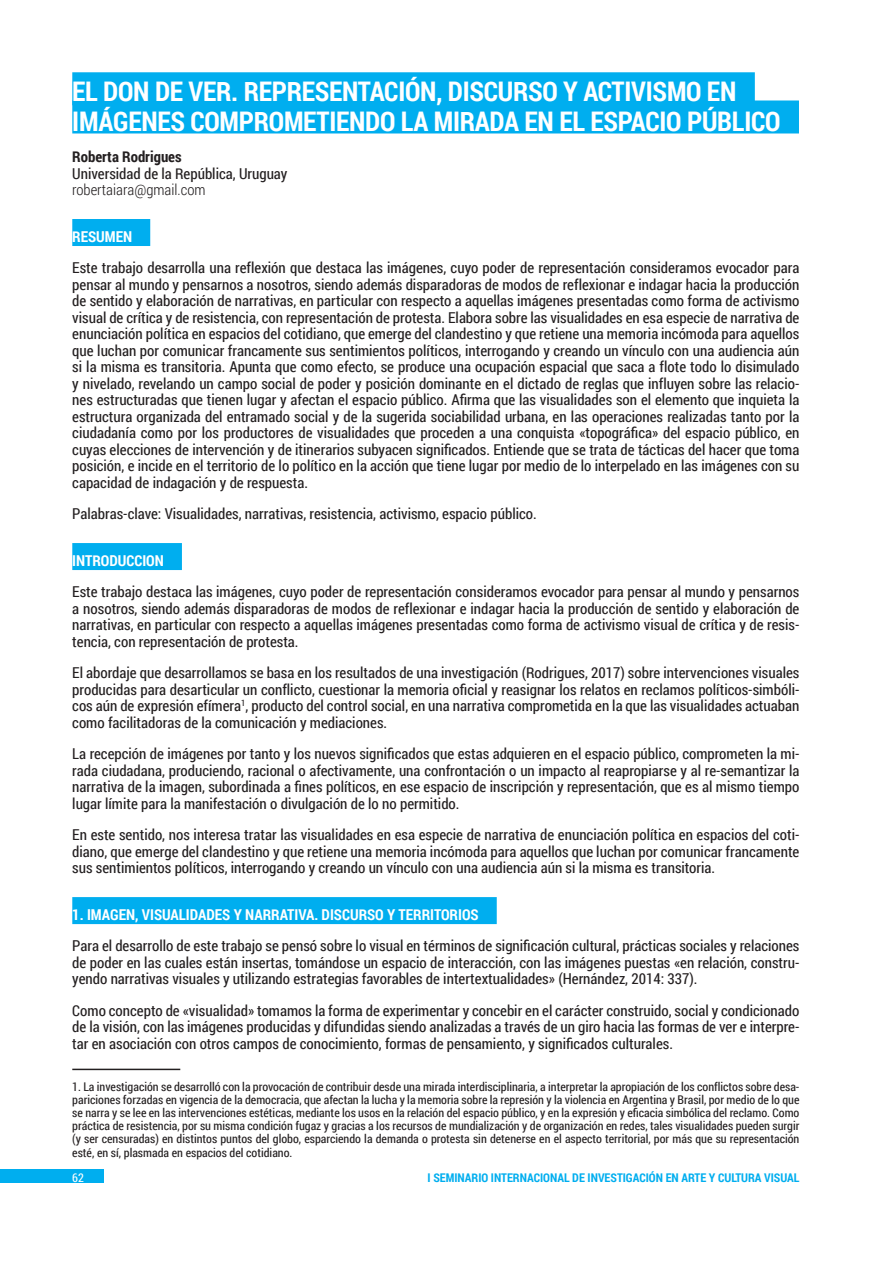
<style>
.page{position:relative;width:893px;height:1263px;background:#fff}
.page>*{position:absolute;margin:0;border:0;box-sizing:border-box;transform-origin:0 0}
.Título_CV{font:700 27px/29.7px "Roboto Condensed";letter-spacing:-.01em;color:#fff}
.Normal_CV{font:15px/16.5px "Roboto Condensed";color:#231f20;text-align:justify}
.Keywords_Normal_CV{font:15px "Roboto Condensed";color:#231f20}
.Sección_CV{font:700 15px "Roboto Condensed";color:#fff}
.Universidad_Autor_a{font:15px "Roboto Condensed";color:#231f20}
.Mail_pos_Univ_Autor{font:300 15px "Roboto Condensed";color:#231f20}
.Nombre_Autor_a_Norma{font:700 15px "Roboto Condensed";color:#231f20}
.Nota_pie_CV{font:12px/13.2px "Roboto Condensed";color:#231f20;text-align:justify}
.t1{font:700 12px "Roboto Condensed";color:#00aeef}
.t2{font:12px "Roboto Condensed";color:#fff}
</style>
<div class="page">
<div style="left:0;top:1169px;width:104px;height:14px;background:#00aeef"></div>
<div style="left:72px;top:72px;width:683px;height:33px;background:#00aeef"></div>
<div style="left:72px;top:100px;width:727px;height:33px;background:#00aeef"></div>
<div style="left:72px;top:219px;width:78px;height:27px;background:#00aeef"></div>
<div style="left:72px;top:543px;width:110px;height:27px;background:#00aeef"></div>
<div style="left:72px;top:897px;width:425px;height:27px;background:#00aeef"></div>
<hr style="left:72px;top:1069px;width:108px;height:1px;background:#231f20">
<p class="Título_CV" style="left:72px;top:75px;width:710px">EL DON DE VER. REPRESENTACIÓN, DISCURSO Y ACTIVISMO EN<br>IMÁGENES COMPROMETIENDO LA MIRADA EN EL ESPACIO PÚBLICO</p>
<p class="Nombre_Autor_a_Norma" style="left:72px;top:146px;width:111px">Roberta Rodrigues</p>
<p class="Universidad_Autor_a" style="left:72px;top:163px;width:217px">Universidad de la República, Uruguay</p>
<p class="Mail_pos_Univ_Autor" style="left:72px;top:179px;width:135px">robertaiara@gmail.com</p>
<p class="Sección_CV" style="left:72px;top:226px;width:61px">RESUMEN</p>
<p class="Normal_CV" style="left:72px;top:259px;width:729px">Este trabajo desarrolla una reflexión que destaca las imágenes, cuyo poder de representación consideramos evocador para pensar al mundo y pensarnos a nosotros, siendo además disparadoras de modos de reflexionar e indagar hacia la producción de sentido y elaboración de narrativas, en particular con respecto a aquellas imágenes presentadas como forma de activismo visual de crítica y de resistencia, con representación de protesta. Elabora sobre las visualidades en esa especie de narrativa de enunciación política en espacios del cotidiano, que emerge del clandestino y que retiene una memoria incómoda para aquellos que luchan por comunicar francamente sus sentimientos políticos, interrogando y creando un vínculo con una audiencia aún si la misma es transitoria. Apunta que como efecto, se produce una ocupación espacial que saca a flote todo lo disimulado y nivelado, revelando un campo social de poder y posición dominante en el dictado de reglas que influyen sobre las relacio&shy;nes estructuradas que tienen lugar y afectan el espacio público. Afirma que las visualidades son el elemento que inquieta la estructura organizada del entramado social y de la sugerida sociabilidad urbana, en las operaciones realizadas tanto por la ciudadanía como por los productores de visualidades que proceden a una conquista «topográfica» del espacio público, en cuyas elecciones de intervención y de itinerarios subyacen significados. Entiende que se trata de tácticas del hacer que toma posición, e incide en el territorio de lo político en la acción que tiene lugar por medio de lo interpelado en las imágenes con su capacidad de indagación y de respuesta.</p>
<p class="Keywords_Normal_CV" style="left:72px;top:503px;width:466px">Palabras-clave: Visualidades, narrativas, resistencia, activismo, espacio público.</p>
<p class="Sección_CV" style="left:72px;top:550px;width:93px">INTRODUCCION</p>
<p class="Normal_CV" style="left:72px;top:583px;width:729px">Este trabajo destaca las imágenes, cuyo poder de representación consideramos evocador para pensar al mundo y pensarnos a nosotros, siendo además disparadoras de modos de reflexionar e indagar hacia la producción de sentido y elaboración de narrativas, en particular con respecto a aquellas imágenes presentadas como forma de activismo visual de crítica y de resis&shy;tencia, con representación de protesta.</p>
<p class="Normal_CV" style="left:72px;top:664px;width:729px">El abordaje que desarrollamos se basa en los resultados de una investigación (Rodrigues, 2017) sobre intervenciones visuales producidas para desarticular un conflicto, cuestionar la memoria oficial y reasignar los relatos en reclamos políticos-simbóli&shy;cos aún de expresión efímera<sup>1</sup>, producto del control social, en una narrativa comprometida en la que las visualidades actuaban como facilitadoras de la comunicación y mediaciones.</p>
<p class="Normal_CV" style="left:72px;top:745px;width:729px">La recepción de imágenes por tanto y los nuevos significados que estas adquieren en el espacio público, comprometen la mi&shy;rada ciudadana, produciendo, racional o afectivamente, una confrontación o un impacto al reapropiarse y al re-semantizar la narrativa de la imagen, subordinada a fines políticos, en ese espacio de inscripción y representación, que es al mismo tiempo lugar límite para la manifestación o divulgación de lo no permitido.</p>
<p class="Normal_CV" style="left:72px;top:826px;width:729px">En este sentido, nos interesa tratar las visualidades en esa especie de narrativa de enunciación política en espacios del coti&shy;diano, que emerge del clandestino y que retiene una memoria incómoda para aquellos que luchan por comunicar francamente sus sentimientos políticos, interrogando y creando un vínculo con una audiencia aún si la misma es transitoria.</p>
<p class="Sección_CV" style="left:72px;top:904px;width:408px">1. IMAGEN, VISUALIDADES Y NARRATIVA. DISCURSO Y TERRITORIOS</p>
<p class="Normal_CV" style="left:72px;top:937px;width:729px">Para el desarrollo de este trabajo se pensó sobre lo visual en términos de significación cultural, prácticas sociales y relaciones de poder en las cuales están insertas, tomándose un espacio de interacción, con las imágenes puestas «en relación, constru&shy;yendo narrativas visuales y utilizando estrategias favorables de intertextualidades» (Hernández, 2014: 337).</p>
<p class="Normal_CV" style="left:72px;top:1001px;width:729px">Como concepto de «visualidad» tomamos la forma de experimentar y concebir en el carácter construido, social y condicionado de la visión, con las imágenes producidas y difundidas siendo analizadas a través de un giro hacia las formas de ver e interpre&shy;tar en asociación con otros campos de conocimiento, formas de pensamiento, y significados culturales.</p>
<p class="Nota_pie_CV" style="left:72px;top:1079px;width:729px">1. La investigación se desarrolló con la provocación de contribuir desde una mirada interdisciplinaria, a interpretar la apropiación de los conflictos sobre desa&shy;pariciones forzadas en vigencia de la democracia, que afectan la lucha y la memoria sobre la represión y la violencia en Argentina y Brasil, por medio de lo que se narra y se lee en las intervenciones estéticas, mediante los usos en la relación del espacio público, y en la expresión y eficacia simbólica del reclamo. Como práctica de resistencia, por su misma condición fugaz y gracias a los recursos de mundialización y de organización en redes, tales visualidades pueden surgir (y ser censuradas) en distintos puntos del globo, esparciendo la demanda o protesta sin detenerse en el aspecto territorial, por más que su representación esté, en sí, plasmada en espacios del cotidiano.</p>
<p class="t2" style="left:72px;top:1169px;width:13px">62</p>
<p class="t1" style="left:428px;top:1169px;width:373px">I SEMINARIO INTERNACIONAL DE INVESTIGACIÓN EN ARTE Y CULTURA VISUAL</p>
</div>
